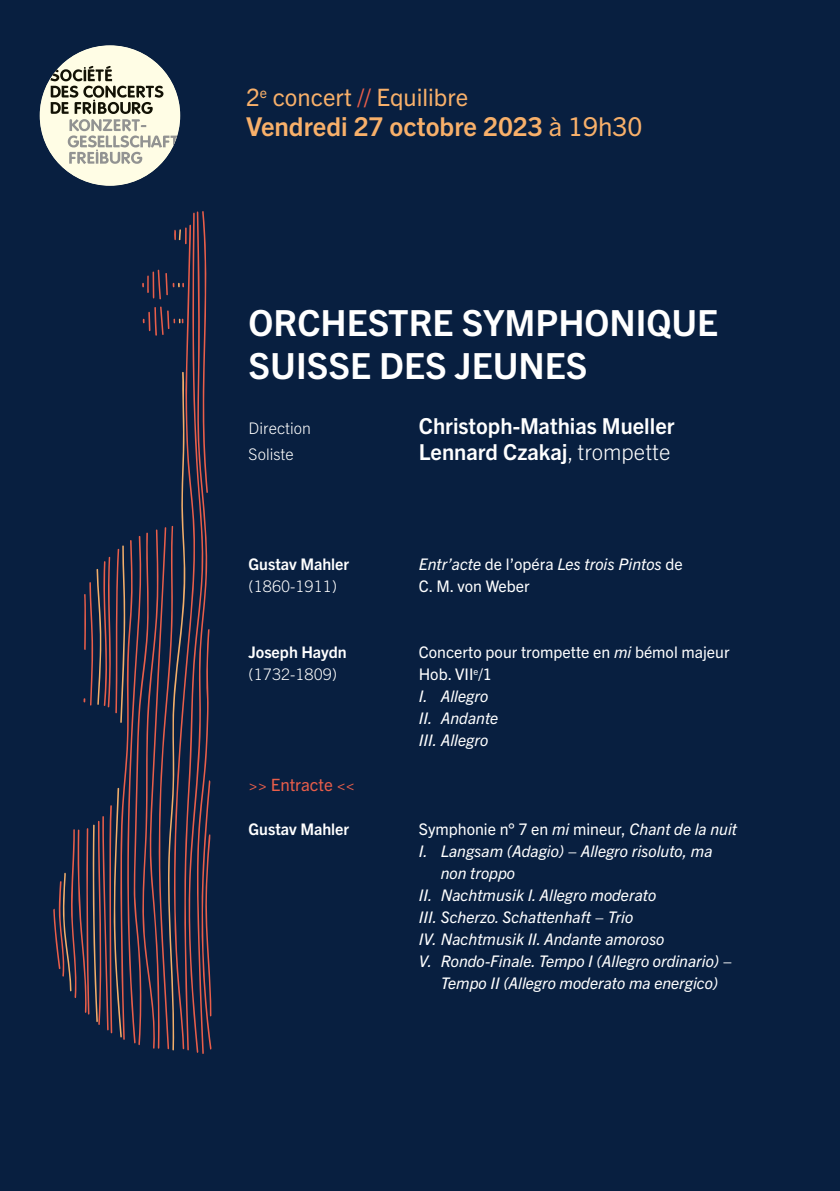
<style>
.page{position:relative;width:840px;height:1191px;background:#fff}
.page>*{position:absolute;margin:0;border:0;box-sizing:border-box;transform-origin:0 0}
.t1{font:700 36px/43.2px "Trade Gothic Next LT Pro";color:#fff}
.t2{font:700 26px "Trade Gothic Next LT Pro";color:#f8b06a}
.t3{font:24px "Trade Gothic Next LT Pro";color:#f8b06a}
.t4{font:700 22px "Trade Gothic Next LT Pro";color:#fff}
.t5{font:17px "Trade Gothic Next LT Pro";color:#e95e4a}
.t6{font:italic 16px/22px "Trade Gothic Next LT Pro";color:#fff}
.t7{font:16px "Trade Gothic Next LT Pro";color:#fff}
.t8{font:300 16px "Trade Gothic Next LT Pro";color:#fff}
.t9{font:700 16px "Trade Gothic Next LT Pro";color:#fff}
.s1{color:#e95e4a}
.s2{font-weight:400}
.s3{font-weight:300}
.s4{font-style:normal}
.s5{font-style:italic}
.s6{font-size:16px}
</style>
<div class="page">
<div style="left:0;top:0;width:839px;height:1191px;background:#081f40"></div>
<div style="left:40px;top:45px;width:140px;height:141px;background:#fffde5;border-radius:50%"></div>
<svg style="left:50px;top:66px;width:128px;height:98px"></svg>
<svg style="left:53px;top:211px;width:158px;height:843px"></svg>
<h3 class="t3" style="left:246px;top:80px;width:223px">2<sup>e</sup> concert <span class="s1">//</span> Equilibre</h3>
<h2 class="t2" style="left:246px;top:108px;width:397px">Vendredi 27 octobre 2023 <span class="s2">à 19h30</span></h2>
<h1 class="t1" style="left:248px;top:299px;width:471px">ORCHESTRE SYMPHONIQUE<br>SUISSE DES JEUNES</h1>
<p class="t8" style="left:248px;top:417px;width:64px">Direction</p>
<h3 class="t4" style="left:418px;top:410px;width:257px">Christoph-Mathias Mueller</h3>
<p class="t8" style="left:248px;top:443px;width:47px">Soliste</p>
<h3 class="t4" style="left:418px;top:437px;width:253px">Lennard Czakaj<span class="s3">, trompette</span></h3>
<p class="t9" style="left:248px;top:553px;width:102px">Gustav Mahler</p>
<p class="t6" style="left:418px;top:552px;width:265px">Entr’acte <span class="s4">de l’opéra</span> Les trois Pintos <span class="s4">de</span></p>
<p class="t8" style="left:248px;top:575px;width:90px">(1860-1911)</p>
<p class="t7" style="left:418px;top:575px;width:112px">C. M. von Weber</p>
<p class="t9" style="left:248px;top:641px;width:100px">Joseph Haydn</p>
<p class="t7" style="left:418px;top:641px;width:312px">Concerto pour trompette en <span class="s5">mi</span> bémol majeur</p>
<p class="t8" style="left:248px;top:663px;width:90px">(1732-1809)</p>
<p class="t6" style="left:418px;top:662px;width:81px"><span class="s4">Hob. VII</span><sup>e</sup><span class="s4">/1<br></span>I. Allegro<br>II. Andante<br>III. Allegro</p>
<p class="t5" style="left:248px;top:772px;width:108px"><span class="s6">&gt;&gt;</span> Entracte <span class="s6">&lt;&lt;</span></p>
<p class="t9" style="left:248px;top:817px;width:102px">Gustav Mahler</p>
<p class="t7" style="left:418px;top:817px;width:319px">Symphonie n° 7 en <span class="s5">mi</span> mineur, <span class="s5">Chant de la nuit</span></p>
<p class="t6" style="left:418px;top:838px;width:295px">I. Langsam (Adagio) − Allegro risoluto, ma</p>
<p class="t6" style="left:440px;top:860px;width:76px">non troppo</p>
<p class="t6" style="left:418px;top:882px;width:239px">II. Nachtmusik I. Allegro moderato</p>
<p class="t6" style="left:418px;top:904px;width:216px">III. Scherzo. Schattenhaft − Trio</p>
<p class="t6" style="left:418px;top:926px;width:247px">IV. Nachtmusik II. Andante amoroso</p>
<p class="t6" style="left:418px;top:948px;width:314px">V. Rondo-Finale. Tempo I (Allegro ordinario) −</p>
<p class="t6" style="left:440px;top:970px;width:279px">Tempo II (Allegro moderato ma energico)</p>
</div>
